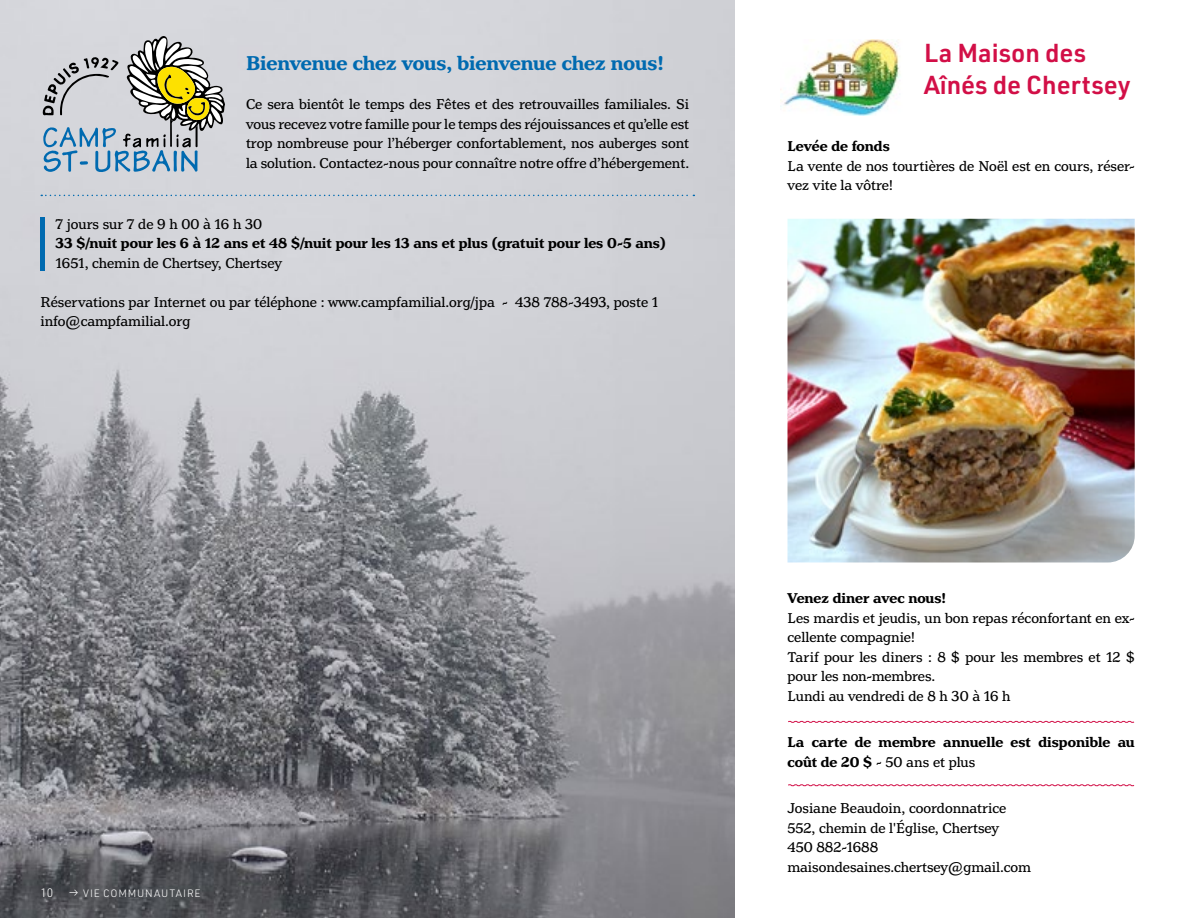
<style>
.page{position:relative;width:1188px;height:918px;background:#fff}
.page>*{position:absolute;margin:0;border:0;box-sizing:border-box;transform-origin:0 0}
.t1{font:600 25.5px/32.4px "URWDIN";color:#d20f47}
.t2{font:700 21px "Henriette";letter-spacing:-.005em;color:#006ab0}
.t3{font:15px/19.5px "Henriette";color:#000}
.t4{font:700 15px/19.5px "Henriette";color:#000}
.t5{font:300 12px "URWDIN";color:#fff}
.t6{font:300 10.5px "URWDIN";letter-spacing:.08em;color:#fff}
.s1{font-size:12px}
.s2{font-weight:400}
</style>
<div class="page">
<img style="left:0;top:0;width:735px;height:918px">
<svg style="left:788px;top:721px;width:347px;height:2px"></svg>
<svg style="left:788px;top:784px;width:347px;height:3px"></svg>
<img style="left:780px;top:39px;width:120px;height:76px">
<svg style="left:41px;top:195px;width:653px;height:1px"></svg>
<div style="left:40px;top:217px;width:5px;height:54px;background:#006ab0"></div>
<svg style="left:42px;top:35px;width:183px;height:138px;background:#b3b8b5"></svg>
<img style="left:788px;top:219px;width:347px;height:343px">
<h2 class="t2" style="left:246px;top:51px;width:419px">Bienvenue chez vous, bienvenue chez nous!</h2>
<p class="t3" style="left:246px;top:95px;width:445px;text-align:justify">Ce sera bientôt le temps des Fêtes et des retrouvailles familiales. Si vous recevez votre famille pour le temps des réjouissances et qu’elle est trop nombreuse pour l’héberger confortablement, nos auberges sont la solution. Contactez-nous pour connaître notre offre d’hébergement.</p>
<p class="t3" style="left:56px;top:214px;width:208px">7 jours sur 7 de 9 h 00 à 16 h 30</p>
<p class="t4" style="left:56px;top:234px;width:612px">33 $/nuit pour les 6 à 12 ans et 48 $/nuit pour les 13 ans et plus (gratuit pour les 0-5 ans)</p>
<p class="t3" style="left:56px;top:253px;width:228px">1651, chemin de Chertsey, Chertsey</p>
<p class="t3" style="left:40px;top:292px;width:619px">Réservations par Internet ou par téléphone : www.campfamilial.org/jpa - 438 788-3493, poste 1 info@campfamilial.org</p>
<h1 class="t1" style="left:924px;top:36px;width:208px">La Maison des<br>Aînés de Chertsey</h1>
<p class="t4" style="left:788px;top:137px;width:104px">Levée de fonds</p>
<p class="t3" style="left:788px;top:156px;width:349px">La vente de nos tourtières de Noël est en cours, réser&shy;vez vite la vôtre!</p>
<p class="t5" style="left:40px;top:885px;width:14px">10</p>
<p class="t6" style="left:69px;top:887px;width:134px"><span class="s1">→</span> VIE COMMUNAUTAIRE</p>
<p class="t4" style="left:788px;top:589px;width:160px">Venez diner avec nous!</p>
<p class="t3" style="left:788px;top:608px;width:349px">Les mardis et jeudis, un bon repas réconfortant en ex&shy;cellente compagnie!<br>Tarif pour les diners : 8 $ pour les membres et 12 $ pour les non-membres.<br>Lundi au vendredi de 8 h 30 à 16 h</p>
<p class="t4" style="left:788px;top:733px;width:349px">La carte de membre annuelle est disponible au coût de 20 $ <span class="s2">- 50 ans et plus</span></p>
<p class="t3" style="left:788px;top:799px;width:245px">Josiane Beaudoin, coordonnatrice<br>552, chemin de l'Église, Chertsey<br>450 882-1688 maisondesaines.chertsey@gmail.com</p>
</div>
